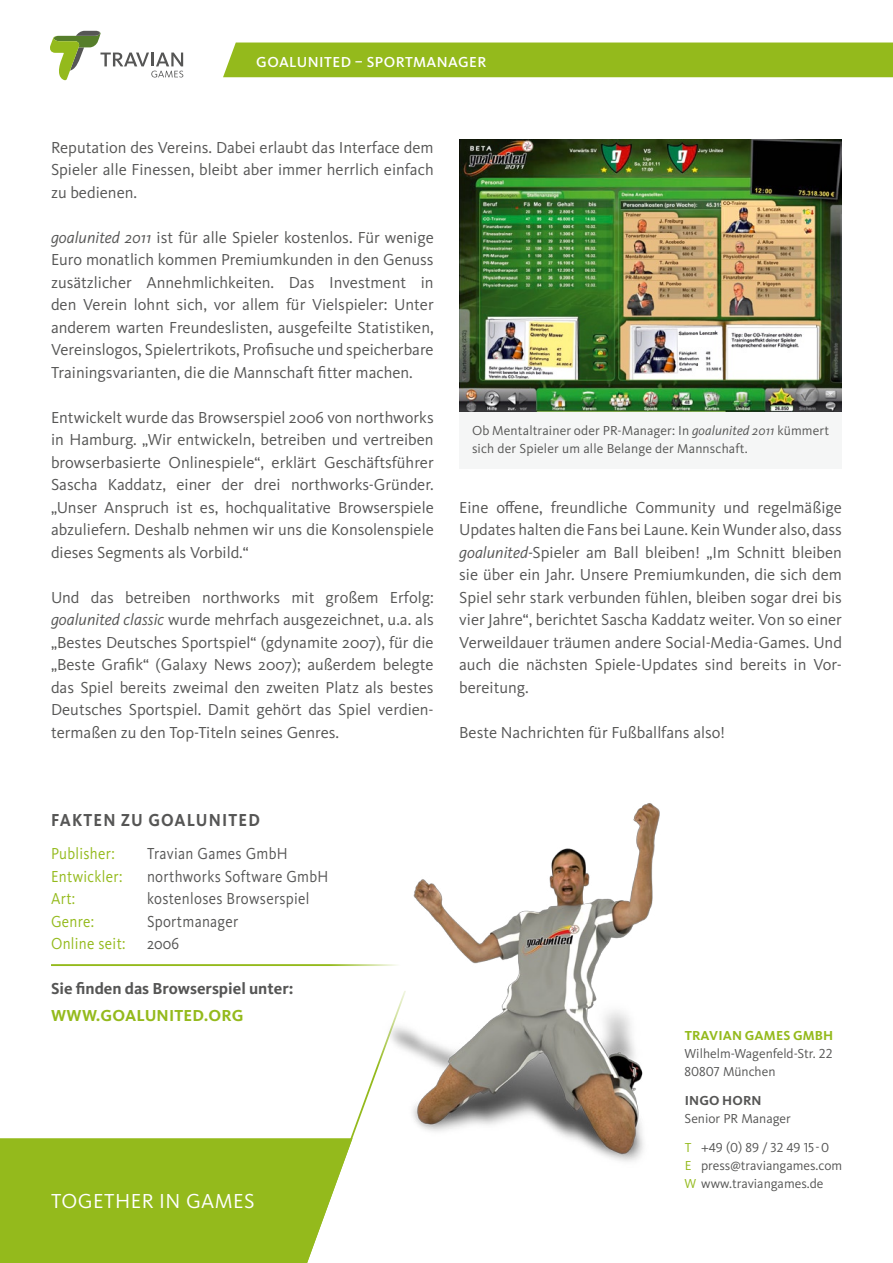
<style>
.page{position:relative;width:893px;height:1263px;background:#fff}
.page>*{position:absolute;margin:0;border:0;box-sizing:border-box;transform-origin:0 0}
.t1{font:21px "Kievit Pro";letter-spacing:.02em;color:#fff}
.Fakten_Headline{font:700 18px "Kievit Pro";letter-spacing:.07em;color:#565655;scale:.91 1}
.TGP_Lauftext{font:16.5px/22.5px "Kievit Pro";color:#565655;text-align:justify}
.Fakten_Text{font:16.5px "Kievit Pro";letter-spacing:.02em;color:#565655;scale:.91 1}
.Fakten_Text-2{font:16.5px "Kievit Pro";letter-spacing:.02em;color:#94ba1c;scale:.91 1}
.Link_Headline{font:700 16.5px "Kievit Pro";color:#565655}
.Link_grün{font:700 16.5px "Kievit Pro";letter-spacing:.01em;color:#94ba1c}
.t2{font:500 15px "Kievit Pro";letter-spacing:.03em;color:#fff}
.TGP_Bu{font:13.5px/18px "Kievit Pro";color:#565655}
.t3{font:700 13.5px "Kievit Pro";letter-spacing:.01em;color:#94ba1c}
.t4{font:700 13.5px "Kievit Pro";letter-spacing:.01em;color:#565655}
.s1{font-style:italic}
.s2{color:#94ba1c}
</style>
<div class="page">
<svg style="left:50px;top:31px;width:133px;height:50px"></svg>
<div style="left:223px;top:43px;width:670px;height:34px;background:#94ba1c"></div>
<svg style="left:0;top:1088px;width:369px;height:175px"></svg>
<img style="left:459px;top:140px;width:383px;height:272px">
<div style="left:459px;top:412px;width:383px;height:57px;background:#f5f6f6"></div>
<img style="left:369px;top:803px;width:291px;height:359px">
<hr style="left:51px;top:964px;width:350px;height:2px;background:#94ba1c">
<p class="t2" style="left:256px;top:53px;width:232px">GOALUNITED – SPORTMANAGER</p>
<p class="TGP_Lauftext" style="left:51px;top:136px;width:384px">Reputation des Vereins. Dabei erlaubt das Interface dem Spieler alle Finessen, bleibt aber immer herrlich einfach zu bedienen.</p>
<p class="TGP_Lauftext" style="left:51px;top:226px;width:384px"><span class="s1">goalunited 2011</span> ist für alle Spieler kostenlos. Für wenige Euro monatlich kommen Premiumkunden in den Genuss zusätzlicher Annehmlichkeiten. Das Investment in den Verein lohnt sich, vor allem für Vielspieler: Unter anderem warten Freundeslisten, ausgefeilte Statistiken, Vereinslogos, Spielertrikots, Profisuche und speicherbare Trainingsvarianten, die die Mannschaft fitter machen.</p>
<p class="TGP_Lauftext" style="left:51px;top:406px;width:384px">Entwickelt wurde das Browserspiel 2006 von northworks in Hamburg. „Wir entwickeln, betreiben und vertreiben browserbasierte Onlinespiele“, erklärt Geschäftsführer Sascha Kaddatz, einer der drei northworks-Gründer. „Unser Anspruch ist es, hochqualitative Browserspiele abzuliefern. Deshalb nehmen wir uns die Konsolenspiele dieses Segments als Vorbild.“</p>
<p class="TGP_Lauftext" style="left:51px;top:586px;width:384px">Und das betreiben northworks mit großem Erfolg: <span class="s1">goalunited classic</span> wurde mehrfach ausgezeichnet, u.a. als „Bestes Deutsches Sportspiel“ (gdynamite 2007), für die „Beste Grafik“ (Galaxy News 2007); außerdem belegte das Spiel bereits zweimal den zweiten Platz als bestes Deutsches Sportspiel. Damit gehört das Spiel verdien&shy;termaßen zu den Top-Titeln seines Genres.</p>
<p class="TGP_Bu" style="left:472px;top:422px;width:359px">Ob Mentaltrainer oder PR-Manager: In <span class="s1">goalunited 2011</span> kümmert sich der Spieler um alle Belange der Mannschaft.</p>
<p class="TGP_Lauftext" style="left:459px;top:496px;width:384px">Eine offene, freundliche Community und regelmäßige Updates halten die Fans bei Laune. Kein Wunder also, dass <span class="s1">goalunited</span>-Spieler am Ball bleiben! „Im Schnitt bleiben sie über ein Jahr. Unsere Premiumkunden, die sich dem Spiel sehr stark verbunden fühlen, bleiben sogar drei bis vier Jahre“, berichtet Sascha Kaddatz weiter. Von so einer Verweildauer träumen andere Social-Media-Games. Und auch die nächsten Spiele-Updates sind bereits in Vor&shy;bereitung.</p>
<p class="TGP_Lauftext" style="left:459px;top:721px;width:267px">Beste Nachrichten für Fußballfans also!</p>
<p class="Fakten_Headline" style="left:51px;top:809px;width:228px">FAKTEN ZU GOALUNITED</p>
<p class="Fakten_Text-2" style="left:51px;top:844px;width:72px">Publisher:</p>
<p class="Fakten_Text" style="left:147px;top:844px;width:156px">Travian Games GmbH</p>
<p class="Fakten_Text-2" style="left:51px;top:866px;width:80px">Entwickler:</p>
<p class="Fakten_Text" style="left:147px;top:866px;width:201px">northworks Software GmbH</p>
<p class="Fakten_Text-2" style="left:51px;top:889px;width:28px">Art:</p>
<p class="Fakten_Text" style="left:147px;top:889px;width:180px">kostenloses Browserspiel</p>
<p class="Fakten_Text-2" style="left:51px;top:911px;width:49px">Genre:</p>
<p class="Fakten_Text" style="left:147px;top:911px;width:102px">Sportmanager</p>
<p class="Fakten_Text-2" style="left:51px;top:934px;width:83px">Online seit:</p>
<p class="Fakten_Text" style="left:147px;top:934px;width:37px">2006</p>
<p class="Link_Headline" style="left:51px;top:979px;width:244px">SIE FINDEN DAS BROWSERSPIEL UNTER:</p>
<p class="Link_grün" style="left:51px;top:1005px;width:194px">WWW.GOALUNITED.ORG</p>
<p class="t1" style="left:51px;top:1189px;width:205px">TOGETHER IN GAMES</p>
<p class="t3" style="left:685px;top:1028px;width:150px">TRAVIAN GAMES GMBH</p>
<p class="TGP_Bu" style="left:685px;top:1045px;width:150px">Wilhelm-Wagenfeld-Str. 22</p>
<p class="TGP_Bu" style="left:685px;top:1063px;width:92px">80807 München</p>
<p class="t4" style="left:685px;top:1092px;width:78px">I NGO HORN</p>
<p class="TGP_Bu" style="left:685px;top:1109px;width:108px">Senior PR Manager</p>
<p class="TGP_Bu" style="left:685px;top:1138px;width:146px"><span class="s2">T</span> +49 (0) 89 / 32 49 15-0</p>
<p class="TGP_Bu" style="left:685px;top:1156px;width:159px"><span class="s2">E</span> press@traviangames.com</p>
<p class="TGP_Bu" style="left:685px;top:1174px;width:140px"><span class="s2">W</span> www.traviangames.de</p>
</div>
